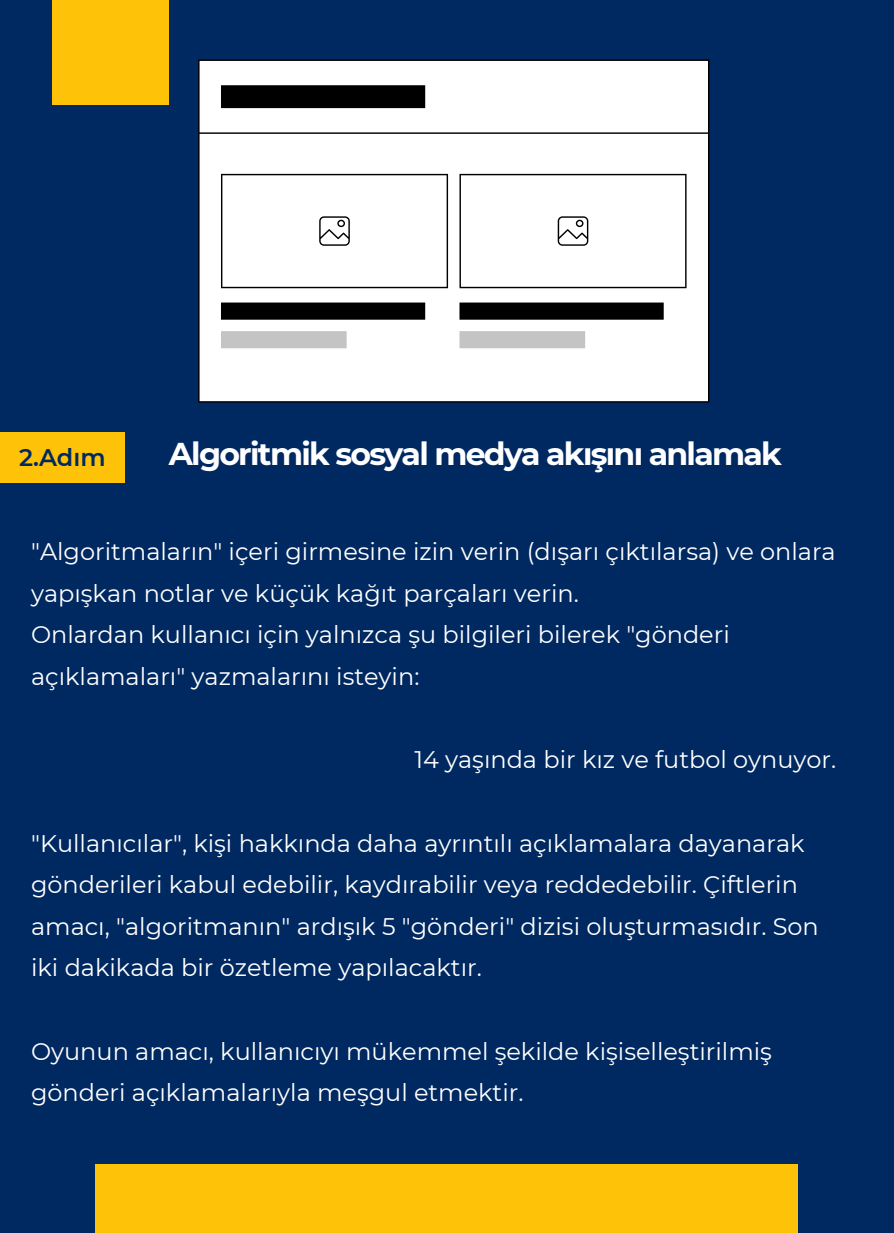
<style>
.page{position:relative;width:894px;height:1233px;background:#fff}
.page>*{position:absolute;margin:0;border:0;box-sizing:border-box;transform-origin:0 0}
.t1{font:700 31.5px "Montserrat";letter-spacing:-.055em;color:#fff}
.t2{font:24px/41.5px "Montserrat";color:#fff}
.t3{font:600 24px "Montserrat";color:#002961}
</style>
<div class="page">
<div style="left:0;top:0;width:893px;height:1233px;background:#002961"></div>
<div style="left:95px;top:1164px;width:702px;height:69px;background:#fec209"></div>
<div style="left:52px;top:0;width:117px;height:104px;background:#fec209"></div>
<div style="left:0;top:432px;width:124px;height:51px;background:#fec209"></div>
<svg style="left:198px;top:60px;width:511px;height:343px;fill:#fff"></svg>
<p class="t3" style="left:19px;top:442px;width:88px">2.Adım</p>
<h1 class="t1" style="left:169px;top:435px;width:614px">Algoritmik sosyal medya akışını anlamak</h1>
<p class="t2" style="left:31px;top:531px;width:806px">"Algoritmaların" içeri girmesine izin verin (dışarı çıktılarsa) ve onlara yapışkan notlar ve küçük kağıt parçaları verin.<br>Onlardan kullanıcı için yalnızca şu bilgileri bilerek "gönderi açıklamaları" yazmalarını isteyin:</p>
<p class="t2" style="left:414px;top:739px;width:423px">14 yaşında bir kız ve futbol oynuyor.</p>
<p class="t2" style="left:31px;top:822px;width:788px">"Kullanıcılar", kişi hakkında daha ayrıntılı açıklamalara dayanarak gönderileri kabul edebilir, kaydırabilir veya reddedebilir. Çiftlerin amacı, "algoritmanın" ardışık 5 "gönderi" dizisi oluşturmasıdır. Son iki dakikada bir özetleme yapılacaktır.</p>
<p class="t2" style="left:31px;top:1030px;width:742px">Oyunun amacı, kullanıcıyı mükemmel şekilde kişiselleştirilmiş gönderi açıklamalarıyla meşgul etmektir.</p>
</div>
